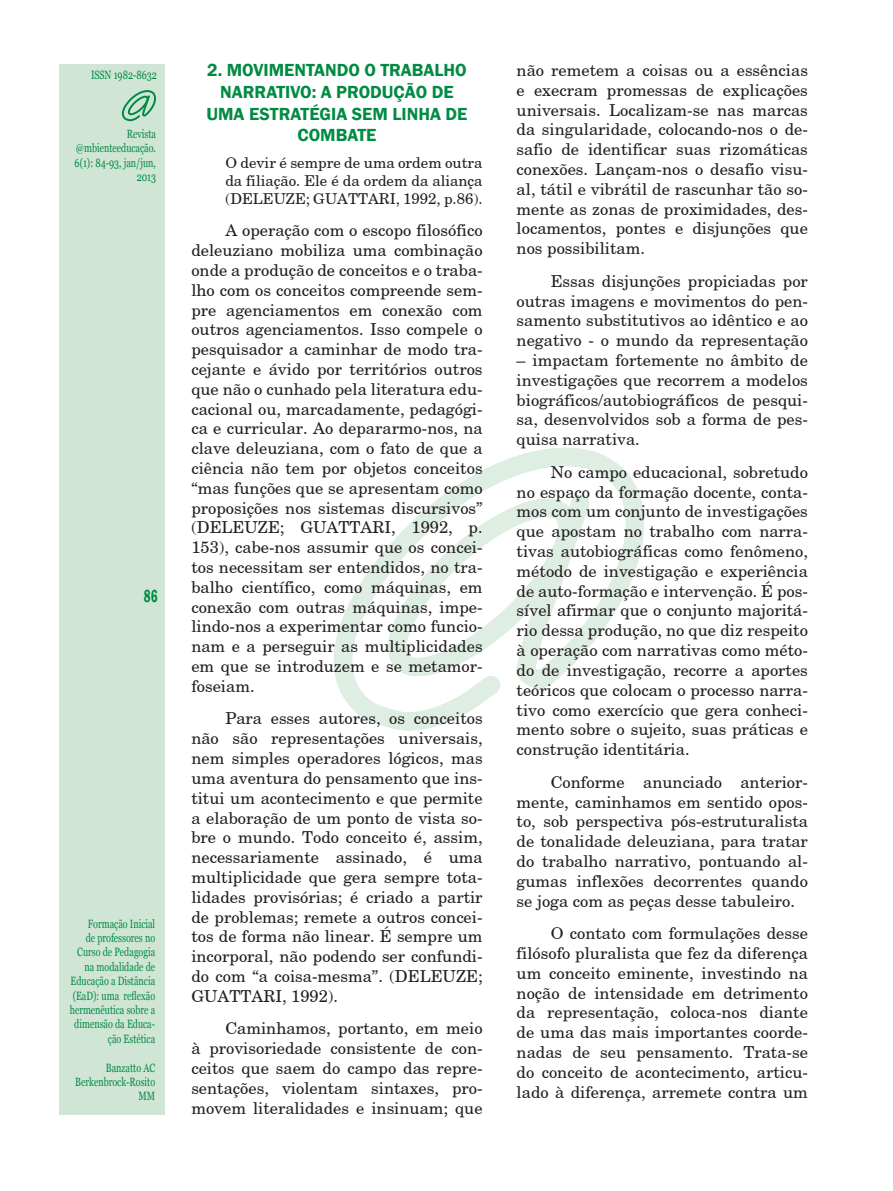
<style>
.page{position:relative;width:893px;height:1191px;background:#fff}
.page>*{position:absolute;margin:0;border:0;box-sizing:border-box;transform-origin:0 0}
.titulo_02{font:600 18px/21.6px "Franklin Gothic";color:#008b43;text-align:center}
.t1{font:600 condensed 18px "Franklin Gothic";color:#008b43;scale:.75 1}
.texto_miolo_01{font:16.5px/19.8px "New Century Schoolbook";color:#231f20;text-align:justify}
.recuo_de_texto_miolo{font:15px/18px "New Century Schoolbook";color:#231f20;text-align:justify}
.t2{font:12px/14.4px "Georgia";color:#008b43;text-align:right;scale:.75 1}
</style>
<div class="page">
<div style="left:60px;top:64px;width:105px;height:1050px;background:#d1e5d7"></div>
<svg style="left:334px;top:447px;width:310px;height:284px"></svg>
<svg style="left:121px;top:90px;width:35px;height:32px"></svg>
<p class="t2" style="left:91px;top:68px;width:89px">ISSN 1982-8632</p>
<p class="t2" style="left:75px;top:127px;width:110px">Revista @mbienteeducação.<br>6(1): 84-93, jan/jun,<br>2013</p>
<p class="t1" style="left:144px;top:583px;width:20px">86</p>
<p class="t2" style="left:70px;top:916px;width:115px">Formação Inicial<br>de professores no<br>Curso de Pedagogia na modalidade de<br>Educação a Distância (EaD): uma reflexão hermenêutica sobre a dimensão da Educa&shy;ção Estética</p>
<p class="t2" style="left:75px;top:1060px;width:108px">Banzatto AC<br>Berkenbrock-Rosito<br>MM</p>
<p class="titulo_02" style="left:206px;top:60px;width:262px">2. MOVIMENTANDO O TRABALHO<br>NARRATIVO: A PRODUÇÃO DE<br>UMA ESTRATÉGIA SEM LINHA DE<br>COMBATE</p>
<p class="recuo_de_texto_miolo" style="left:225px;top:153px;width:259px">O devir é sempre de uma ordem outra da filiação. Ele é da ordem da aliança (DELEUZE; GUATTARI, 1992, p.86).</p>
<p class="texto_miolo_01" style="left:191px;top:220px;width:293px;text-indent:34px">A operação com o escopo filosófico deleuziano mobiliza uma combinação onde a produção de conceitos e o traba&shy;lho com os conceitos compreende sem&shy;pre agenciamentos em conexão com outros agenciamentos. Isso compele o pesquisador a caminhar de modo tra&shy;cejante e ávido por territórios outros que não o cunhado pela literatura edu&shy;cacional ou, marcadamente, pedagógi&shy;ca e curricular. Ao depararmo-nos, na clave deleuziana, com o fato de que a ciência não tem por objetos conceitos “mas funções que se apresentam como proposições nos sistemas discursivos” (DELEUZE; GUATTARI, 1992, p.<br>153), cabe-nos assumir que os concei&shy;tos necessitam ser entendidos, no tra&shy;balho científico, como máquinas, em conexão com outras máquinas, impe&shy;lindo-nos a experimentar como funcio&shy;nam e a perseguir as multiplicidades em que se introduzem e se metamor&shy;foseiam.</p>
<p class="texto_miolo_01" style="left:191px;top:708px;width:293px;text-indent:34px">Para esses autores, os conceitos não são representações universais, nem simples operadores lógicos, mas uma aventura do pensamento que ins&shy;titui um acontecimento e que permite a elaboração de um ponto de vista so&shy;bre o mundo. Todo conceito é, assim, necessariamente assinado, é uma multiplicidade que gera sempre tota&shy;lidades provisórias; é criado a partir de problemas; remete a outros concei&shy;tos de forma não linear. É sempre um incorporal, não podendo ser confundi&shy;do com “a coisa-mesma”. (DELEUZE; GUATTARI, 1992).</p>
<p class="texto_miolo_01" style="left:191px;top:1018px;width:293px;text-indent:34px">Caminhamos, portanto, em meio à provisoriedade consistente de con&shy;ceitos que saem do campo das repre&shy;sentações, violentam sintaxes, pro&shy;movem literalidades e insinuam; que</p>
<p class="texto_miolo_01" style="left:517px;top:60px;width:293px">não remetem a coisas ou a essências e execram promessas de explicações universais. Localizam-se nas marcas da singularidade, colocando-nos o de&shy;safio de identificar suas rizomáticas conexões. Lançam-nos o desafio visu&shy;al, tátil e vibrátil de rascunhar tão so&shy;mente as zonas de proximidades, des&shy;locamentos, pontes e disjunções que nos possibilitam.</p>
<p class="texto_miolo_01" style="left:517px;top:270px;width:293px;text-indent:34px">Essas disjunções propiciadas por outras imagens e movimentos do pen&shy;samento substitutivos ao idêntico e ao negativo - o mundo da representação</p>
<p class="texto_miolo_01" style="left:517px;top:350px;width:293px">– impactam fortemente no âmbito de investigações que recorrem a modelos biográficos/autobiográficos de pesqui&shy;sa, desenvolvidos sob a forma de pes&shy;quisa narrativa.</p>
<p class="texto_miolo_01" style="left:517px;top:461px;width:293px;text-indent:34px">No campo educacional, sobretudo no espaço da formação docente, conta&shy;mos com um conjunto de investigações que apostam no trabalho com narra&shy;tivas autobiográficas como fenômeno, método de investigação e experiência de auto-formação e intervenção. É pos&shy;sível afirmar que o conjunto majoritá&shy;rio dessa produção, no que diz respeito à operação com narrativas como méto&shy;do de investigação, recorre a aportes teóricos que colocam o processo narra&shy;tivo como exercício que gera conheci&shy;mento sobre o sujeito, suas práticas e construção identitária.</p>
<p class="texto_miolo_01" style="left:517px;top:771px;width:293px;text-indent:34px">Conforme anunciado anterior&shy;mente, caminhamos em sentido opos&shy;to, sob perspectiva pós-estruturalista de tonalidade deleuziana, para tratar do trabalho narrativo, pontuando al&shy;gumas inflexões decorrentes quando se joga com as peças desse tabuleiro.</p>
<p class="texto_miolo_01" style="left:517px;top:923px;width:293px;text-indent:34px">O contato com formulações desse filósofo pluralista que fez da diferença um conceito eminente, investindo na noção de intensidade em detrimento da representação, coloca-nos diante de uma das mais importantes coorde&shy;nadas de seu pensamento. Trata-se do conceito de acontecimento, articu&shy;lado à diferença, arremete contra um</p>
</div>
